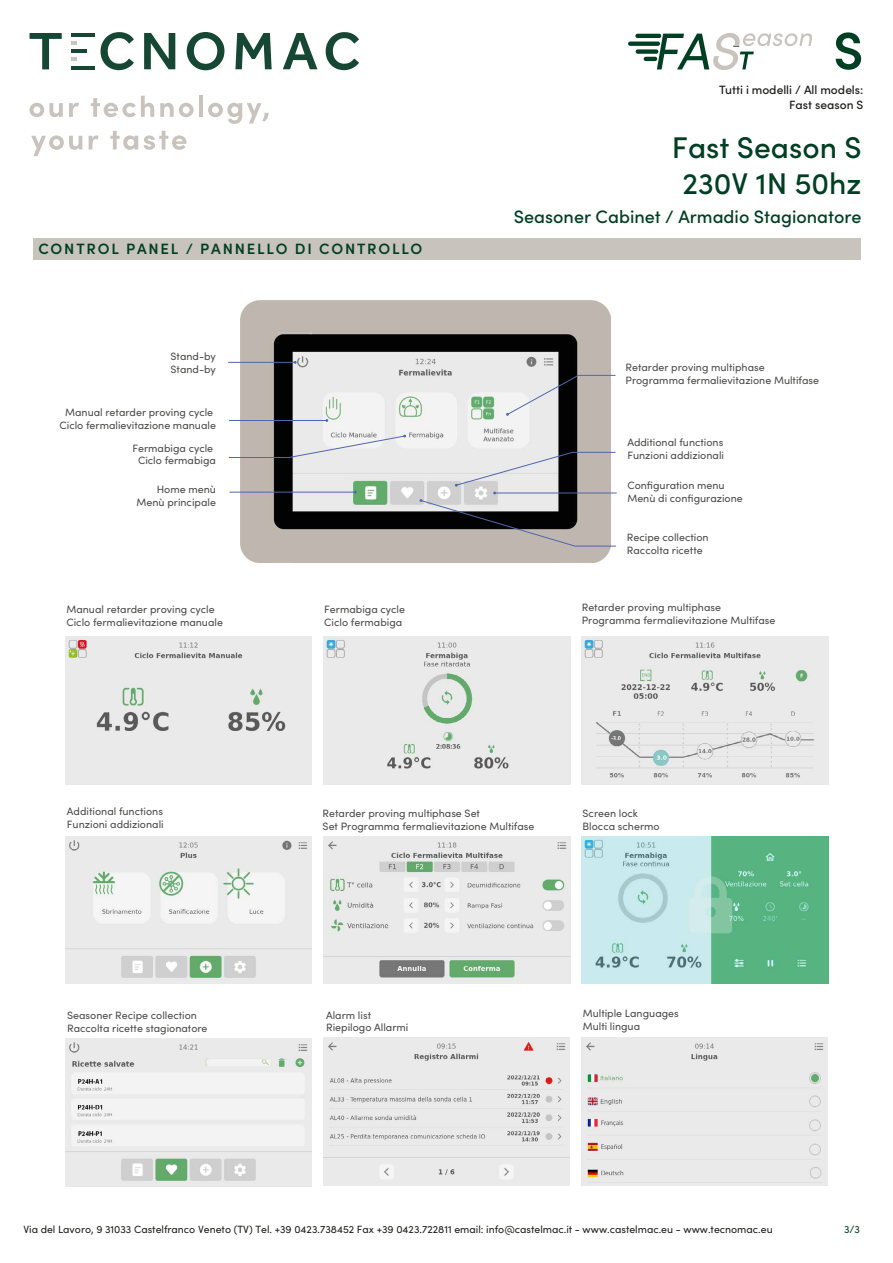
<style>
.page{position:relative;width:893px;height:1263px;background:#fff}
.page>*{position:absolute;margin:0;border:0;box-sizing:border-box;transform-origin:0 0}
.t1{font:600 52.35px "Sofia Pro";color:#003f23}
.t2{font:500 30px/36px "Sofia Pro";color:#003f23;text-align:center}
.t3{font:500 18px "Sofia Pro";color:#003f23}
.t4{font:600 15px "Sofia Pro";letter-spacing:.12em;color:#003f23}
.t5{font:500 12px "Sofia Pro";color:#1d1e1c}
.t6{font:500 12px "Sofia Pro";color:#1d1d1b}
.t7{font:10.65px/12.8px "Sofia Pro";color:#4a4a49}
.t8{font:10.5px "Sofia Pro";color:#1d1d1b}
.t9{font:10.5px "Sofia Pro";color:#003f23}
</style>
<div class="page">
<img style="left:240px;top:300px;width:371px;height:263px">
<div style="left:33px;top:238px;width:827px;height:21px;background:#c9c3be"></div>
<svg style="left:30px;top:103px;width:33px;height:14px"></svg>
<svg style="left:69px;top:103px;width:10px;height:14px"></svg>
<svg style="left:91px;top:96px;width:63px;height:21px"></svg>
<svg style="left:160px;top:103px;width:34px;height:14px"></svg>
<hr style="left:199px;top:96px;width:4px;height:21px;background:#c9c3be">
<svg style="left:208px;top:103px;width:61px;height:21px"></svg>
<svg style="left:31px;top:135px;width:51px;height:21px"></svg>
<svg style="left:89px;top:135px;width:10px;height:14px"></svg>
<svg style="left:110px;top:131px;width:28px;height:19px"></svg>
<svg style="left:144px;top:131px;width:42px;height:19px"></svg>
<svg style="left:326px;top:32px;width:33px;height:38px"></svg>
<svg style="left:30px;top:33px;width:32px;height:36px"></svg>
<svg style="left:101px;top:32px;width:33px;height:38px"></svg>
<svg style="left:144px;top:33px;width:31px;height:36px"></svg>
<svg style="left:187px;top:32px;width:37px;height:38px"></svg>
<svg style="left:235px;top:33px;width:37px;height:36px"></svg>
<svg style="left:283px;top:33px;width:34px;height:36px"></svg>
<hr style="left:71px;top:33px;width:23px;height:3px;background:#154734">
<hr style="left:71px;top:49px;width:16px;height:4px;background:#154734">
<svg style="left:71px;top:41px;width:6px;height:4px"></svg>
<svg style="left:71px;top:58px;width:6px;height:3px"></svg>
<hr style="left:71px;top:66px;width:23px;height:3px;background:#154734">
<svg style="left:628px;top:33px;width:184px;height:37px"></svg>
<img style="left:66px;top:1039px;width:246px;height:147px">
<hr style="left:229px;top:420px;width:98px;height:1px;background:#5066ae">
<hr style="left:230px;top:492px;width:125px;height:1px;background:#5066ae">
<hr style="left:278px;top:332px;width:33px;height:1px;background:#c9c3be">
<svg style="left:506px;top:375px;width:110px;height:41px;background:#b4b2b2"></svg>
<svg style="left:419px;top:452px;width:197px;height:95px;background:#a7a5a5"></svg>
<svg style="left:229px;top:434px;width:177px;height:24px"></svg>
<hr style="left:229px;top:362px;width:66px;height:1px;background:#5066ae">
<img style="left:582px;top:636px;width:246px;height:148px">
<img style="left:324px;top:636px;width:246px;height:148px">
<img style="left:66px;top:636px;width:246px;height:148px">
<img style="left:324px;top:836px;width:246px;height:148px">
<img style="left:66px;top:836px;width:246px;height:148px">
<img style="left:582px;top:836px;width:246px;height:148px">
<img style="left:324px;top:1038px;width:246px;height:147px">
<div style="left:582px;top:1038px;width:246px;height:147px;background:#eaeaea"></div>
<h1 class="t1" style="left:833px;top:11px;width:32px">S</h1>
<p class="t5" style="left:719px;top:81px;width:146px">Tutti i modelli / All models:</p>
<p class="t6" style="left:789px;top:96px;width:76px">Fast season S</p>
<h3 class="t4" style="left:38px;top:238px;width:385px">CONTROL PANEL / PANNELLO DI CONTROLLO</h3>
<p class="t7" style="left:171px;top:349px;width:47px">Stand-by<br>Stand-by</p>
<p class="t7" style="left:60px;top:406px;width:158px;text-align:center">Manual retarder proving cycle<br>Ciclo fermalievitazione manuale</p>
<p class="t7" style="left:133px;top:441px;width:85px;text-align:center">Fermabiga cycle<br>Ciclo fermabiga</p>
<p class="t7" style="left:137px;top:483px;width:81px;text-align:right">Home menù<br>Menù principale</p>
<h2 class="t2" style="left:672px;top:128px;width:191px">Fast Season S<br>230V 1N 50hz</h2>
<h3 class="t3" style="left:514px;top:203px;width:349px">Seasoner Cabinet / Armadio Stagionatore</h3>
<p class="t7" style="left:625px;top:360px;width:195px">Retarder proving multiphase<br>Programma fermalievitazione Multifase</p>
<p class="t7" style="left:627px;top:436px;width:98px">Additional functions<br>Funzioni addizionali</p>
<p class="t7" style="left:627px;top:479px;width:117px">Configuration menu<br>Menù di configurazione</p>
<p class="t7" style="left:627px;top:530px;width:83px">Recipe collection<br>Raccolta ricette</p>
<p class="t7" style="left:66px;top:602px;width:158px">Manual retarder proving cycle<br>Ciclo fermalievitazione manuale</p>
<p class="t7" style="left:324px;top:602px;width:82px">Fermabiga cycle<br>Ciclo fermabiga</p>
<p class="t7" style="left:582px;top:601px;width:195px">Retarder proving multiphase<br>Programma fermalievitazione Multifase</p>
<p class="t7" style="left:67px;top:804px;width:98px">Additional functions<br>Funzioni addizionali</p>
<p class="t7" style="left:323px;top:806px;width:213px">Retarder proving multiphase Set<br>Set Programma fermalievitazione Multifase</p>
<p class="t7" style="left:583px;top:806px;width:79px">Screen lock<br>Blocca schermo</p>
<p class="t7" style="left:67px;top:1009px;width:142px">Seasoner Recipe collection<br>Raccolta ricette stagionatore</p>
<p class="t7" style="left:326px;top:1008px;width:84px">Alarm list<br>Riepilogo Allarmi</p>
<p class="t7" style="left:583px;top:1006px;width:98px">Multiple Languages<br>Multi lingua</p>
<p class="t8" style="left:23px;top:1221px;width:751px">Via del Lavoro, 9 31033 Castelfranco Veneto (TV) Tel. +39 0423.738452 Fax +39 0423.722811 email: info@castelmac.it - www.castelmac.eu - www.tecnomac.eu</p>
<p class="t9" style="left:844px;top:1221px;width:17px">3/3</p>
</div>
